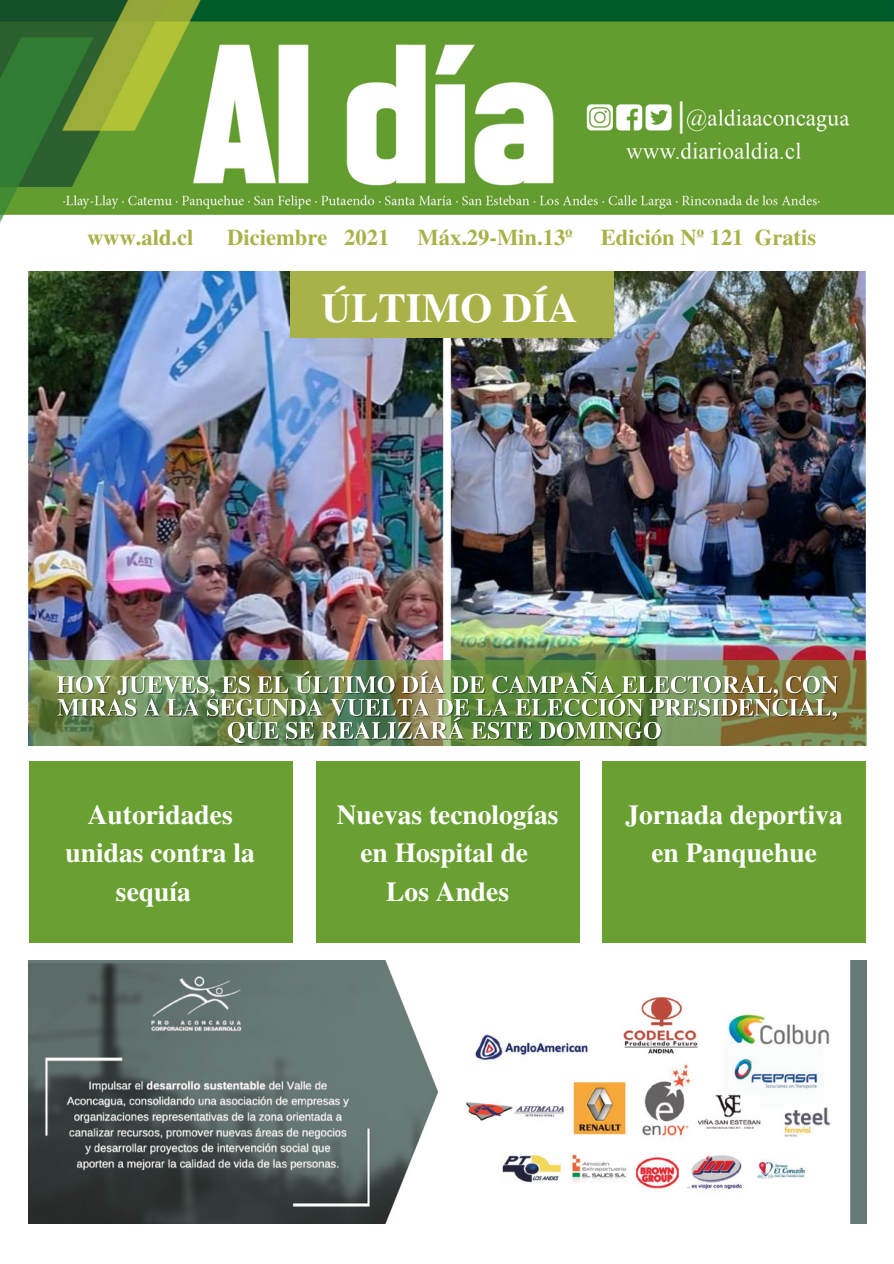
<style>
.page{position:relative;width:894px;height:1264px;background:#fff}
.page>*{position:absolute;margin:0;border:0;box-sizing:border-box;transform-origin:0 0}
.t1{font:700 40.95px "Te X Gyre Termes";color:#fff}
.t2{font:700 27.45px/38.2px "Te X Gyre Termes";color:#fff;text-align:center}
.t3{font:700 22.5px "Te X Gyre Termes";color:#a9b248}
</style>
<div class="page">
<img style="left:0;top:0;width:893px;height:223px">
<img style="left:28px;top:271px;width:839px;height:474px">
<div style="left:290px;top:271px;width:323px;height:67px;background:#a9b248"></div>
<img style="left:29px;top:960px;width:836px;height:263px">
<div style="left:29px;top:761px;width:263px;height:181px;background:#6aa032"></div>
<div style="left:316px;top:761px;width:263px;height:181px;background:#6aa032"></div>
<div style="left:602px;top:761px;width:264px;height:181px;background:#6aa032"></div>
<svg style="left:29px;top:660px;width:837px;height:86px;background:#738247"></svg>
<img style="left:57px;top:664px;width:783px;height:82px">
<p class="t3" style="left:87px;top:220px;width:108px">www.ald.cl</p>
<p class="t3" style="left:227px;top:220px;width:590px">Diciembre 2021 Máx.29-Min.13º Edición Nº 121 Gratis</p>
<p class="t1" style="left:321px;top:276px;width:257px">ÚLTIMO DÍA</p>
<p class="t2" style="left:336px;top:794px;width:223px">Nuevas tecnologías en Hospital de</p>
<p class="t2" style="left:386px;top:870px;width:124px">Los Andes</p>
<p class="t2" style="left:66px;top:794px;width:191px">Autoridades unidas contra la sequía</p>
<p class="t2" style="left:625px;top:794px;width:219px">Jornada deportiva en Panquehue</p>
</div>
